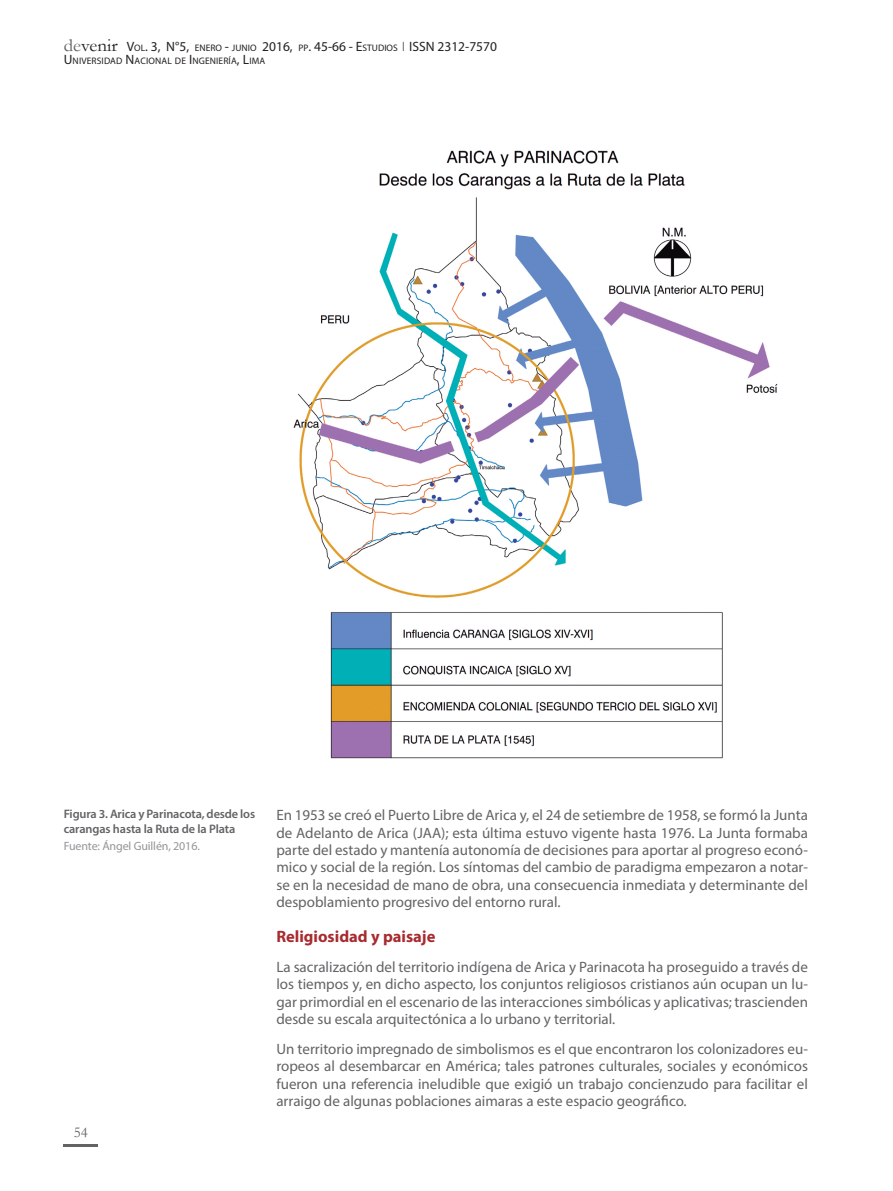
<style>
.page{position:relative;width:893px;height:1191px;background:#fff}
.page>*{position:absolute;margin:0;border:0;box-sizing:border-box;transform-origin:0 0}
.Subtítulo_1{font:700 16.5px "Myriad Pro";color:#a72b30}
.Texto{font:15px/17.2px "Myriad Pro";color:#636366;text-align:justify}
.t1{font:15px "Garamond";color:#636366}
.t2{font:13.5px "Myriad Pro";color:#231f20}
.Nombre_Figura{font:600 12.3px/15px "Myriad Pro";letter-spacing:-.01em;color:#636366}
.fuente_Figura{font:12px "Myriad Pro";letter-spacing:-.01em;color:#939598}
.t3{font:9.45px "Myriad Pro";letter-spacing:.015em;color:#231f20}
.s1{font-family:"Garamond";font-size:18px;color:#636366}
.s2{font-family:"Garamond";font-size:18px}
.s3{font-size:9.45px}
.s4{font-size:13.5px}
</style>
<div class="page">
<hr style="left:64px;top:1144px;width:34px;height:2px;background:#636366">
<img style="left:293px;top:150px;width:485px;height:609px">
<p class="t2" style="left:64px;top:38px;width:353px"><span class="s1">de</span><span class="s2">venir</span> V<span class="s3">OL</span>. 3, N°5, <span class="s3">ENERO</span> - <span class="s3">JUNIO</span> 2016, <span class="s3">PP</span>. 45-66 - E<span class="s3">STUDIOS</span> ISSN</p>
<p class="t2" style="left:437px;top:38px;width:61px">2312-7570</p>
<p class="t3" style="left:64px;top:55px;width:203px"><span class="s4">U</span>NIVERSIDAD <span class="s4">N</span>ACIONAL DE <span class="s4">I</span> NGENIERÍA<span class="s4">, L</span>IMA</p>
<p class="Nombre_Figura" style="left:64px;top:806px;width:193px">Figura 3. Arica y Parinacota, desde los carangas hasta la Ruta de la Plata</p>
<p class="fuente_Figura" style="left:64px;top:839px;width:138px">Fuente: Ángel Guillén, 2016.</p>
<p class="t1" style="left:74px;top:1122px;width:16px">54</p>
<p class="Texto" style="left:276px;top:806px;width:533px">En 1953 se creó el Puerto Libre de Arica y, el 24 de setiembre de 1958, se formó la Junta de Adelanto de Arica (JAA); esta última estuvo vigente hasta 1976. La Junta formaba parte del estado y mantenía autonomía de decisiones para aportar al progreso econó&shy;mico y social de la región. Los síntomas del cambio de paradigma empezaron a notar&shy;se en la necesidad de mano de obra, una consecuencia inmediata y determinante del despoblamiento progresivo del entorno rural.</p>
<p class="Subtítulo_1" style="left:276px;top:925px;width:161px">Religiosidad y paisaje</p>
<p class="Texto" style="left:276px;top:958px;width:533px">La sacralización del territorio indígena de Arica y Parinacota ha proseguido a través de los tiempos y, en dicho aspecto, los conjuntos religiosos cristianos aún ocupan un lu&shy;gar primordial en el escenario de las interacciones simbólicas y aplicativas; trascienden desde su escala arquitectónica a lo urbano y territorial.</p>
<p class="Texto" style="left:276px;top:1040px;width:533px">Un territorio impregnado de simbolismos es el que encontraron los colonizadores eu&shy;ropeos al desembarcar en América; tales patrones culturales, sociales y económicos fueron una referencia ineludible que exigió un trabajo concienzudo para facilitar el arraigo de algunas poblaciones aimaras a este espacio geográfico.</p>
</div>
